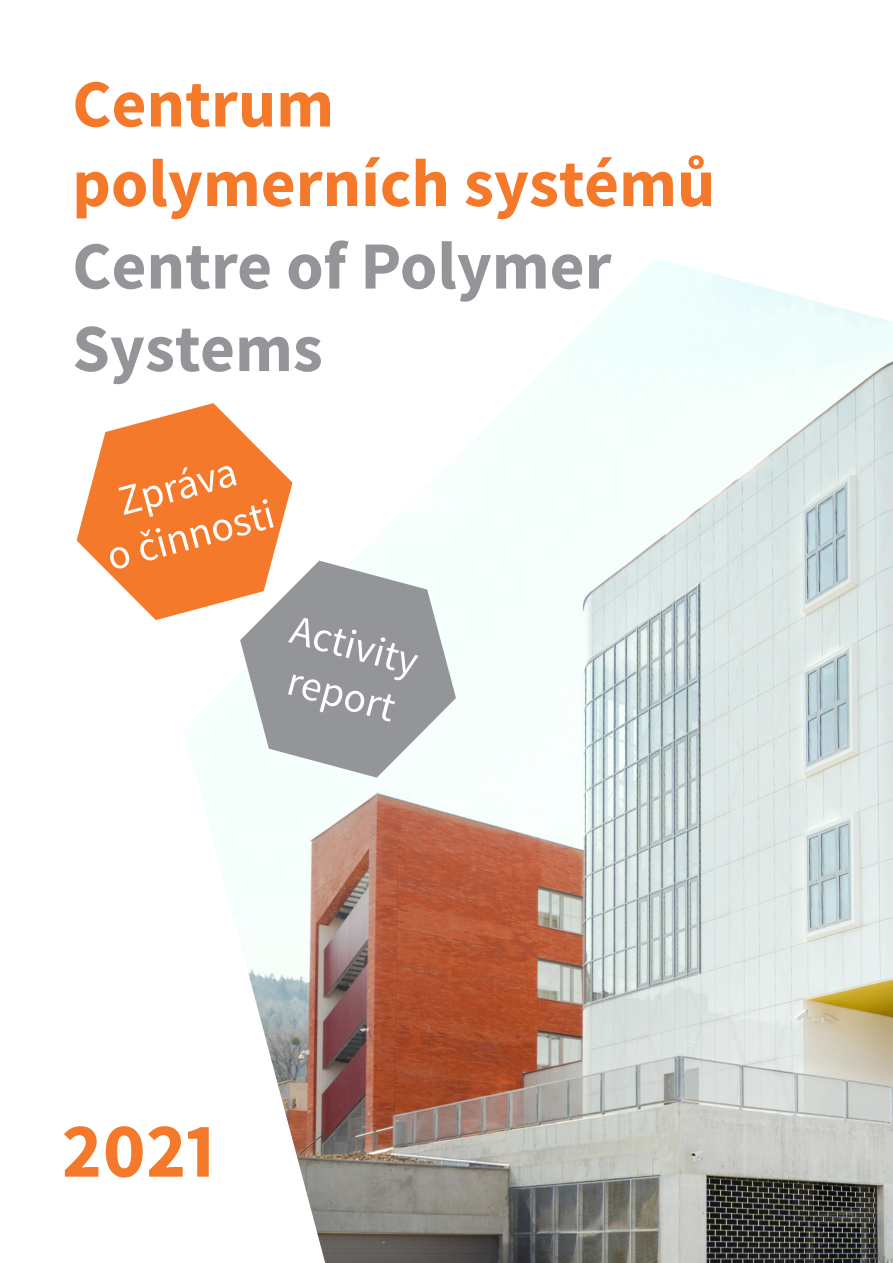
<style>
.page{position:relative;width:893px;height:1263px;background:#fff}
.page>*{position:absolute;margin:0;border:0;box-sizing:border-box;transform-origin:0 0}
.Headline_CZ{font:700 78px "UTB Text";color:#f4792a}
.Headline_CZ-2{font:700 67.5px/81.4px "UTB Text";color:#f4792a}
.t1{font:42px/50.4px "UTB Text";color:#fff}
.s1{color:#939598}
</style>
<div class="page">
<img style="left:189px;top:258px;width:704px;height:1005px">
<svg style="left:77px;top:403px;width:215px;height:217px;fill:#f4792a"></svg>
<svg style="left:240px;top:561px;width:216px;height:217px;fill:#939598"></svg>
<p class="Headline_CZ-2" style="left:72px;top:66px;width:644px">Centrum polymerních systémů<br><span class="s1">Centre of Polymer<br>Systems</span></p>
<p class="t1" style="left:113px;top:478px;width:123px;rotate:-15deg">Zpráva</p>
<p class="t1" style="left:101px;top:533px;width:173px;rotate:-15deg">o činnosti</p>
<p class="t1" style="left:298px;top:605px;width:132px;rotate:15deg">Activity report</p>
<p class="Headline_CZ" style="left:61px;top:1101px;width:157px">2021</p>
</div>
